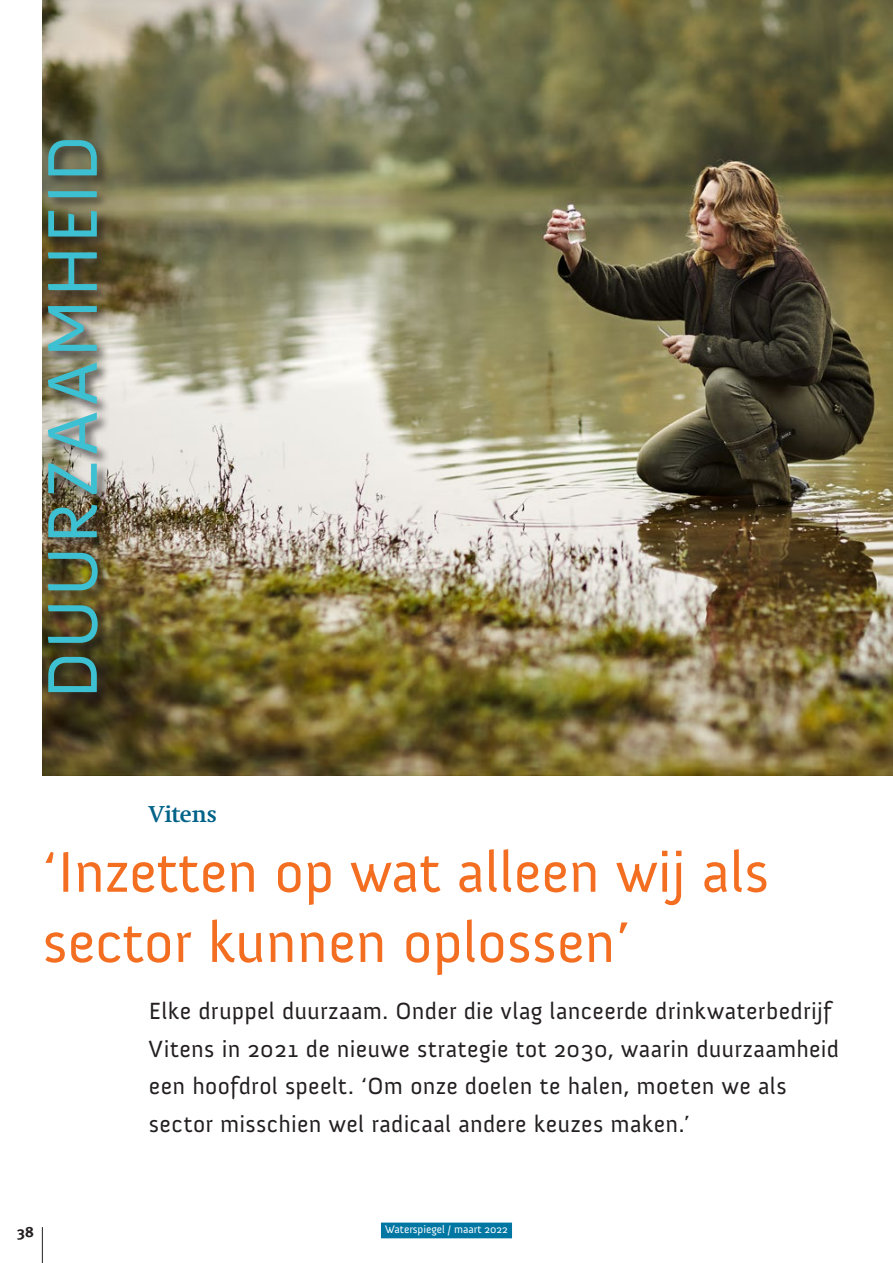
<style>
.page{position:relative;width:893px;height:1263px;background:#fff}
.page>*{position:absolute;margin:0;border:0;box-sizing:border-box;transform-origin:0 0}
.t1{font:71.85px "Anivers";letter-spacing:.035em;color:#3dc1d2}
.t2{font:58.5px/70.2px "Anivers";color:#f36e21}
.t3{font:24px/37.5px "Anivers";letter-spacing:.015em;color:#231f20}
.t4{font:700 22.5px "Swift";letter-spacing:-.005em;color:#006288}
.t5{font:700 15px "Meta Plus";color:#231f20}
.t6{font:11.25px "Anivers";color:#fff}
</style>
<div class="page">
<hr style="left:42px;top:1227px;width:1px;height:36px;background:#231f20">
<div style="left:381px;top:1222px;width:131px;height:16px;background:#0076a3"></div>
<img style="left:43px;top:0;width:850px;height:775px">
<div style="left:46px;top:138px;width:66px;height:568px;background:#231f20;opacity:.75"></div>
<h1 class="t1" style="left:33px;top:699px;width:566px;rotate:-90deg">DUURZAAMHEID</h1>
<p class="t4" style="left:149px;top:800px;width:70px">Vitens</p>
<h2 class="t2" style="left:43px;top:838px;width:728px">‘Inzetten op wat alleen wij als sector kunnen oplossen’</h2>
<p class="t3" style="left:149px;top:993px;width:692px">Elke druppel duurzaam. Onder die vlag lanceerde drinkwaterbedrijf Vitens in 2021 de nieuwe strategie tot 2030, waarin duurzaamheid een hoofdrol speelt. ‘Om onze doelen te halen, moeten we als sector misschien wel radicaal andere keuzes maken.’</p>
<p class="t5" style="left:17px;top:1223px;width:18px">38</p>
<p class="t6" style="left:385px;top:1223px;width:124px">Waterspiegel / maart 2022</p>
</div>
